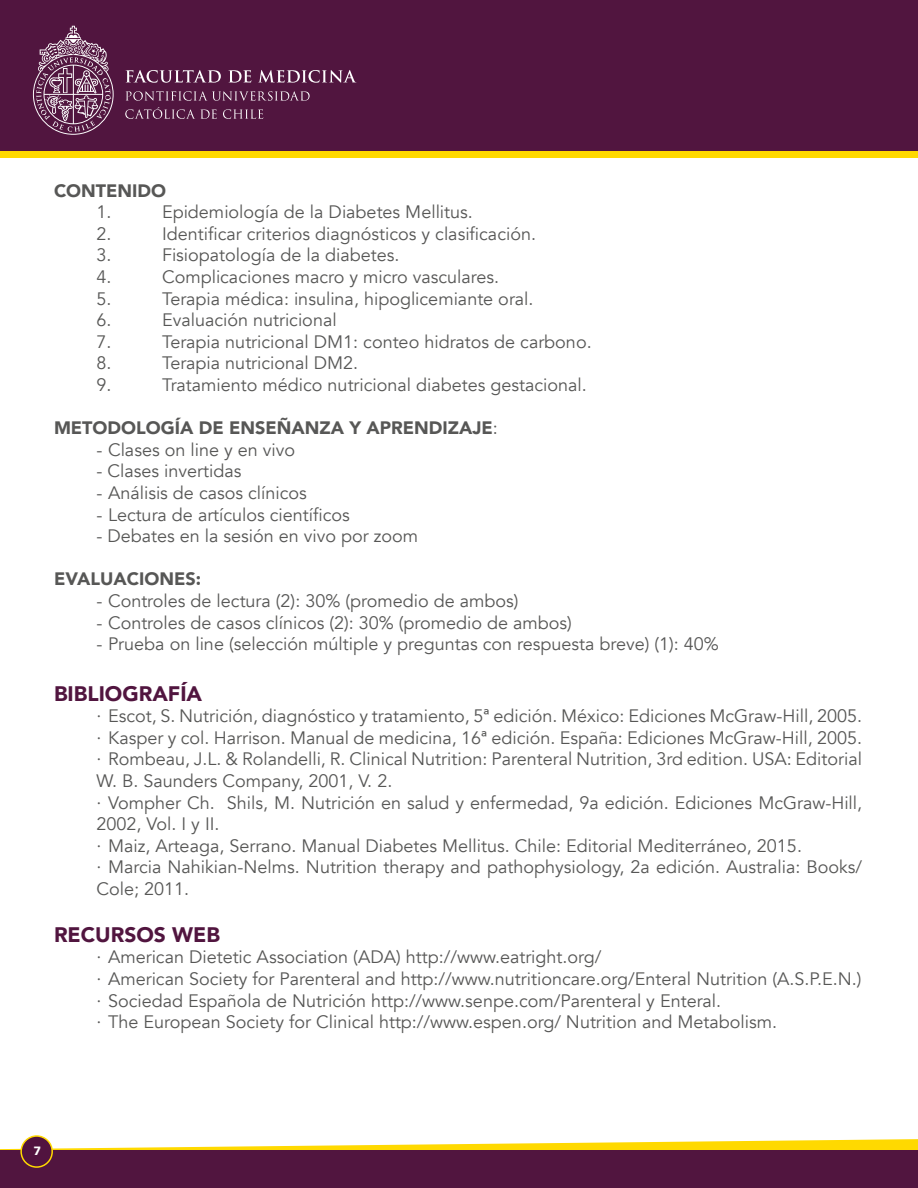
<style>
.page{position:relative;width:918px;height:1188px;background:#fff}
.page>*{position:absolute;margin:0;border:0;box-sizing:border-box;transform-origin:0 0}
.t1{font:900 21px "Avenir";color:#51153f}
.t2{font:18px/21.6px "Avenir";color:#575756}
.t3{font:900 18px "Avenir";color:#575756}
.t4{font:700 12px "Avenir Next";color:#fff}
.s1{font-weight:400}
</style>
<div class="page">
<div style="left:0;top:0;width:918px;height:153px;background:#51153f"></div>
<svg style="left:0;top:1137px;width:918px;height:13px"></svg>
<div style="left:0;top:1150px;width:918px;height:38px;background:#51153f"></div>
<svg style="left:33px;top:26px;width:81px;height:109px"></svg>
<svg style="left:126px;top:70px;width:95px;height:13px"></svg>
<svg style="left:228px;top:70px;width:23px;height:13px"></svg>
<svg style="left:258px;top:70px;width:98px;height:13px"></svg>
<svg style="left:126px;top:91px;width:184px;height:10px"></svg>
<svg style="left:125px;top:107px;width:92px;height:12px"></svg>
<svg style="left:223px;top:109px;width:40px;height:10px"></svg>
<div style="left:0;top:151px;width:918px;height:7px;background:#ffd900"></div>
<div style="left:21px;top:1136px;width:31px;height:31px;background:#51133f;border-radius:50%"></div>
<div style="left:20px;top:1135px;width:33px;height:33px;border:2px solid #ffd900;border-radius:50%"></div>
<p class="t3" style="left:54px;top:175px;width:114px">CONTENIDO</p>
<p class="t2" style="left:97px;top:202px;width:17px">1.</p>
<p class="t2" style="left:162px;top:202px;width:312px">Epidemiología de la Diabetes Mellitus.</p>
<p class="t2" style="left:97px;top:223px;width:17px">2.</p>
<p class="t2" style="left:162px;top:223px;width:376px">Identificar criterios diagnósticos y clasificación.</p>
<p class="t2" style="left:97px;top:245px;width:17px">3.</p>
<p class="t2" style="left:162px;top:245px;width:239px">Fisiopatología de la diabetes.</p>
<p class="t2" style="left:97px;top:266px;width:17px">4.</p>
<p class="t2" style="left:162px;top:266px;width:339px">Complicaciones macro y micro vasculares.</p>
<p class="t2" style="left:97px;top:288px;width:17px">5.</p>
<p class="t2" style="left:162px;top:288px;width:373px">Terapia médica: insulina, hipoglicemiante oral.</p>
<p class="t2" style="left:97px;top:310px;width:17px">6.</p>
<p class="t2" style="left:162px;top:310px;width:176px">Evaluación nutricional</p>
<p class="t2" style="left:97px;top:331px;width:17px">7.</p>
<p class="t2" style="left:162px;top:331px;width:431px">Terapia nutricional DM1: conteo hidratos de carbono.</p>
<p class="t2" style="left:97px;top:353px;width:17px">8.</p>
<p class="t2" style="left:162px;top:353px;width:198px">Terapia nutricional DM2.</p>
<p class="t2" style="left:97px;top:374px;width:17px">9.</p>
<p class="t2" style="left:162px;top:374px;width:426px">Tratamiento médico nutricional diabetes gestacional.</p>
<p class="t3" style="left:54px;top:412px;width:445px">METODOLOGÍA DE ENSEÑANZA Y APRENDIZAJE<span class="s1">:</span></p>
<p class="t2" style="left:97px;top:439px;width:200px">- Clases on line y en vivo</p>
<p class="t2" style="left:97px;top:461px;width:146px">- Clases invertidas</p>
<p class="t2" style="left:97px;top:482px;width:212px">- Análisis de casos clínicos</p>
<p class="t2" style="left:97px;top:504px;width:255px">- Lectura de artículos científicos</p>
<p class="t2" style="left:97px;top:526px;width:323px">- Debates en la sesión en vivo por zoom</p>
<p class="t3" style="left:54px;top:564px;width:149px">EVALUACIONES:</p>
<p class="t2" style="left:97px;top:590px;width:423px">- Controles de lectura (2): 30% (promedio de ambos)</p>
<p class="t2" style="left:97px;top:612px;width:477px">- Controles de casos clínicos (2): 30% (promedio de ambos)</p>
<p class="t2" style="left:97px;top:634px;width:624px">- Prueba on line (selección múltiple y preguntas con respuesta breve) (1): 40%</p>
<p class="t1" style="left:54px;top:675px;width:150px">BIBLIOGRAFÍA</p>
<p class="t2" style="left:97px;top:706px;width:767px">· Escot, S. Nutrición, diagnóstico y tratamiento, 5ª edición. México: Ediciones McGraw-Hill, 2005. · Kasper y col. Harrison. Manual de medicina, 16ª edición. España: Ediciones McGraw-Hill, 2005. · Rombeau, J.L. &amp; Rolandelli, R. Clinical Nutrition: Parenteral Nutrition, 3rd edition. USA: Editorial W. B. Saunders Company, 2001, V. 2.<br>· Vompher Ch. Shils, M. Nutrición en salud y enfermedad, 9a edición. Ediciones McGraw-Hill, 2002, Vol. I y II.<br>· Maiz, Arteaga, Serrano. Manual Diabetes Mellitus. Chile: Editorial Mediterráneo, 2015.<br>· Marcia Nahikian-Nelms. Nutrition therapy and pathophysiology, 2a edición. Australia: Books/ Cole; 2011.</p>
<p class="t1" style="left:54px;top:916px;width:168px">RECURSOS WEB</p>
<p class="t2" style="left:97px;top:947px;width:766px">· American Dietetic Association (ADA) http://www.eatright.org/<br>· American Society for Parenteral and http://www.nutritioncare.org/Enteral Nutrition (A.S.P.E.N.) · Sociedad Española de Nutrición http://www.senpe.com/Parenteral y Enteral.<br>· The European Society for Clinical http://www.espen.org/ Nutrition and Metabolism.</p>
<p class="t4" style="left:34px;top:1140px;width:9px">7</p>
</div>
